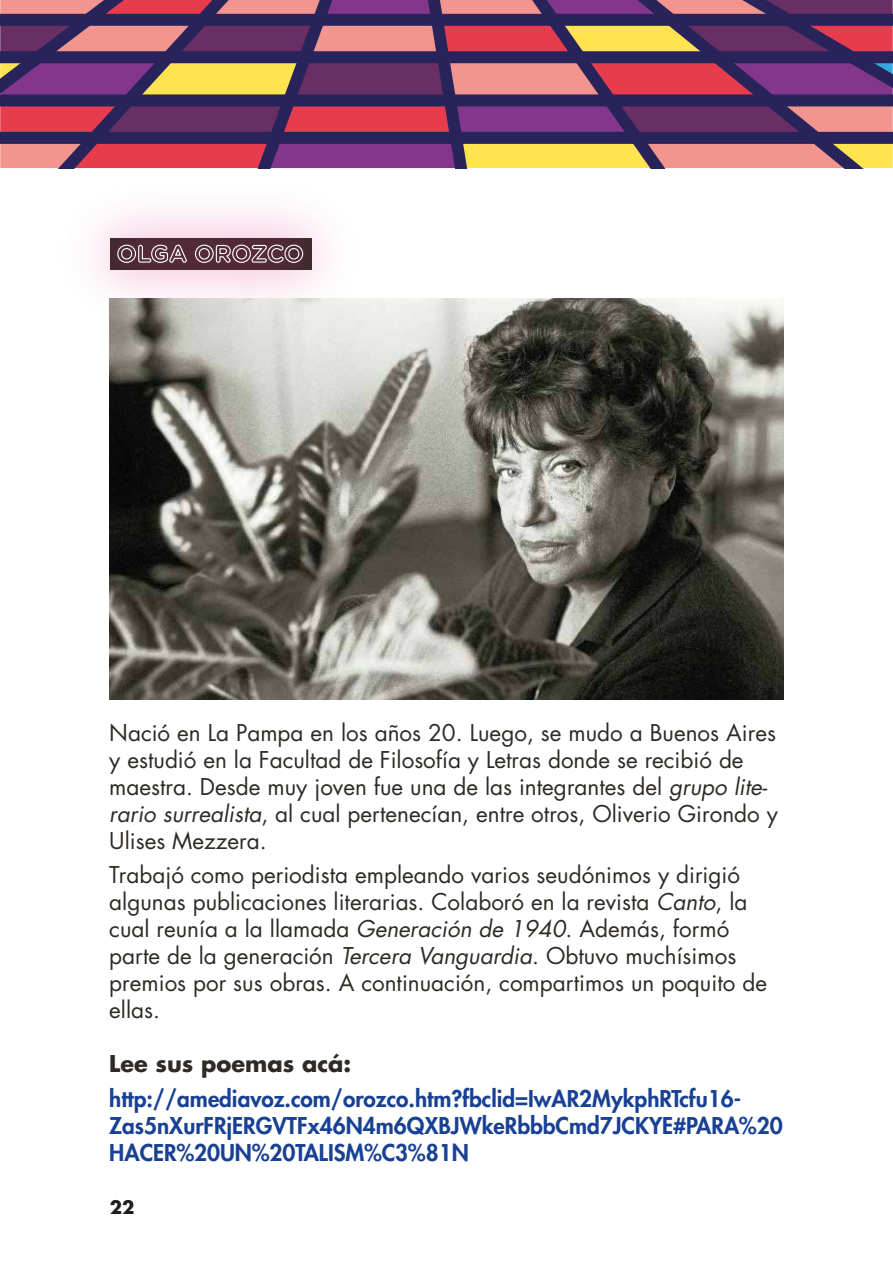
<style>
.page{position:relative;width:893px;height:1263px;background:#fff}
.page>*{position:absolute;margin:0;border:0;box-sizing:border-box;transform-origin:0 0}
.t1{font:22.5px/27px "Futura Std";color:#2e2a25}
.t2{font:800 22.5px/27px "Futura Std";color:#184093}
.t3{font:700 22.5px "Futura Std";color:#2e2a25}
.t4{font:700 18px "Futura Std";color:#1d1d1b}
.s1{font-style:italic}
</style>
<div class="page">
<svg style="left:0;top:0;width:893px;height:168px;background:#874c67"></svg>
<img style="left:39px;top:166px;width:343px;height:176px">
<img style="left:102px;top:228px;width:217px;height:56px">
<svg style="left:117px;top:244px;width:70px;height:19px"></svg>
<svg style="left:194px;top:244px;width:110px;height:19px;background:#81636e"></svg>
<img style="left:110px;top:299px;width:673px;height:401px">
<p class="t1" style="left:109px;top:719px;width:670px">Nació en La Pampa en los años 20. Luego, se mudo a Buenos Aires y estudió en la Facultad de Filosofía y Letras donde se recibió de maestra. Desde muy joven fue una de las integrantes del <span class="s1">grupo lite&shy;rario surrealista</span>, al cual pertenecían, entre otros, Oliverio Girondo y Ulises Mezzera.</p>
<p class="t1" style="left:109px;top:861px;width:659px">Trabajó como periodista empleando varios seudónimos y dirigió algunas publicaciones literarias. Colaboró en la revista <span class="s1">Canto</span>, la cual reunía a la llamada <span class="s1">Generación de 1940</span>. Además, formó parte de la generación <span class="s1">Tercera Vanguardia</span>. Obtuvo muchísimos premios por sus obras. A continuación, compartimos un poquito de ellas.</p>
<p class="t3" style="left:109px;top:1049px;width:244px">Lee sus poemas acá:</p>
<p class="t2" style="left:109px;top:1085px;width:675px">http://amediavoz.com/orozco.htm?fbclid=IwAR2MykphRTcfu16-<br>Zas5nXurFRjERGVTFx46N4m6QXBJWkeRbbbCmd7JCKYE#PARA%20<br>HACER%20UN%20TALISM%C3%81N</p>
<p class="t4" style="left:110px;top:1195px;width:26px">22</p>
</div>
